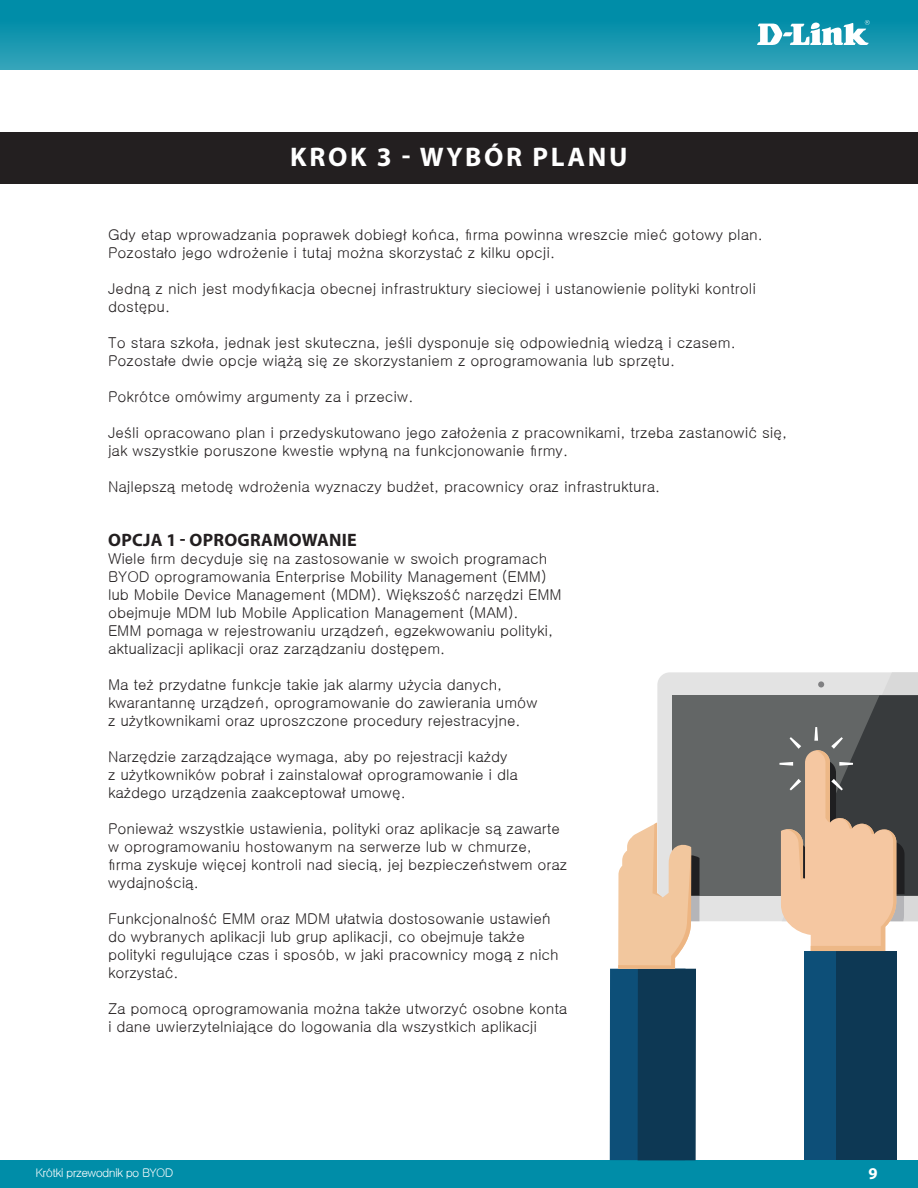
<style>
.page{position:relative;width:918px;height:1188px;background:#fff}
.page>*{position:absolute;margin:0;border:0;box-sizing:border-box;transform-origin:0 0}
.t1{font:700 27px "Myriad Pro";letter-spacing:.1em;color:#fff}
.t2{font:700 18px "Myriad Pro";letter-spacing:.015em;color:#231f20}
.t3{font:700 16.5px "Myriad Pro";color:#fff}
.t4{font:15px/18px "Gulim";letter-spacing:-.005em;color:#231f20}
.t5{font:12px "Gulim";letter-spacing:-.06em;color:#fff}
</style>
<div class="page">
<div style="left:0;top:0;width:918px;height:69px;background:linear-gradient(to bottom,#0088a4,#32a3b8)"></div>
<div style="left:0;top:1160px;width:918px;height:28px;background:#008da8"></div>
<svg style="left:757px;top:20px;width:113px;height:25px"></svg>
<div style="left:0;top:132px;width:918px;height:52px;background:#231f20"></div>
<div style="left:657px;top:672px;width:122px;height:249px;background:#e3e3e3"></div>
<div style="left:672px;top:695px;width:246px;height:201px;background:#636666"></div>
<div style="left:610px;top:969px;width:76px;height:191px;background:#0d4f78"></div>
<div style="left:638px;top:969px;width:58px;height:191px;background:#0d3854"></div>
<div style="left:805px;top:951px;width:91px;height:209px;background:#0d4f78"></div>
<div style="left:836px;top:951px;width:60px;height:209px;background:#0d3854"></div>
<svg style="left:779px;top:672px;width:139px;height:279px"></svg>
<svg style="left:618px;top:823px;width:82px;height:146px"></svg>
<p class="t1" style="left:290px;top:139px;width:339px">KROK 3 - WYBÓR PLANU</p>
<p class="t4" style="left:108px;top:225px;width:656px">Gdy etap wprowadzania poprawek dobiegł końca, firma powinna wreszcie mieć gotowy plan.<br>Pozostało jego wdrożenie i tutaj można skorzystać z kilku opcji.</p>
<p class="t4" style="left:108px;top:279px;width:649px">Jedną z nich jest modyfikacja obecnej infrastruktury sieciowej i ustanowienie polityki kontroli dostępu.</p>
<p class="t4" style="left:108px;top:333px;width:629px">To stara szkoła, jednak jest skuteczna, jeśli dysponuje się odpowiednią wiedzą i czasem.<br>Pozostałe dwie opcje wiążą się ze skorzystaniem z oprogramowania lub sprzętu.</p>
<p class="t4" style="left:108px;top:387px;width:307px">Pokrótce omówimy argumenty za i przeciw.</p>
<p class="t4" style="left:108px;top:423px;width:681px">Jeśli opracowano plan i przedyskutowano jego założenia z pracownikami, trzeba zastanowić się, jak wszystkie poruszone kwestie wpłyną na funkcjonowanie firmy.</p>
<p class="t4" style="left:108px;top:477px;width:554px">Najlepszą metodę wdrożenia wyznaczy budżet, pracownicy oraz infrastruktura.</p>
<p class="t2" style="left:108px;top:528px;width:250px">OPCJA 1 - OPROGRAMOWANIE</p>
<p class="t4" style="left:108px;top:549px;width:455px">Wiele firm decyduje się na zastosowanie w swoich programach BYOD oprogramowania Enterprise Mobility Management (EMM) lub Mobile Device Management (MDM). Większość narzędzi EMM obejmuje MDM lub Mobile Application Management (MAM).<br>EMM pomaga w rejestrowaniu urządzeń, egzekwowaniu polityki, aktualizacji aplikacji oraz zarządzaniu dostępem.</p>
<p class="t4" style="left:108px;top:675px;width:431px">Ma też przydatne funkcje takie jak alarmy użycia danych, kwarantannę urządzeń, oprogramowanie do zawierania umów z użytkownikami oraz uproszczone procedury rejestracyjne.</p>
<p class="t4" style="left:108px;top:747px;width:411px">Narzędzie zarządzające wymaga, aby po rejestracji każdy z użytkowników pobrał i zainstalował oprogramowanie i dla każdego urządzenia zaakceptował umowę.</p>
<p class="t4" style="left:108px;top:819px;width:461px">Ponieważ wszystkie ustawienia, polityki oraz aplikacje są zawarte w oprogramowaniu hostowanym na serwerze lub w chmurze, firma zyskuje więcej kontroli nad siecią, jej bezpieczeństwem oraz wydajnością.</p>
<p class="t4" style="left:108px;top:909px;width:452px">Funkcjonalność EMM oraz MDM ułatwia dostosowanie ustawień do wybranych aplikacji lub grup aplikacji, co obejmuje także polityki regulujące czas i sposób, w jaki pracownicy mogą z nich korzystać.</p>
<p class="t4" style="left:108px;top:999px;width:461px">Za pomocą oprogramowania można także utworzyć osobne konta i dane uwierzytelniające do logowania dla wszystkich aplikacji</p>
<p class="t5" style="left:36px;top:1167px;width:139px">Krótki przewodnik po BYOD</p>
<p class="t3" style="left:868px;top:1163px;width:11px">9</p>
</div>
